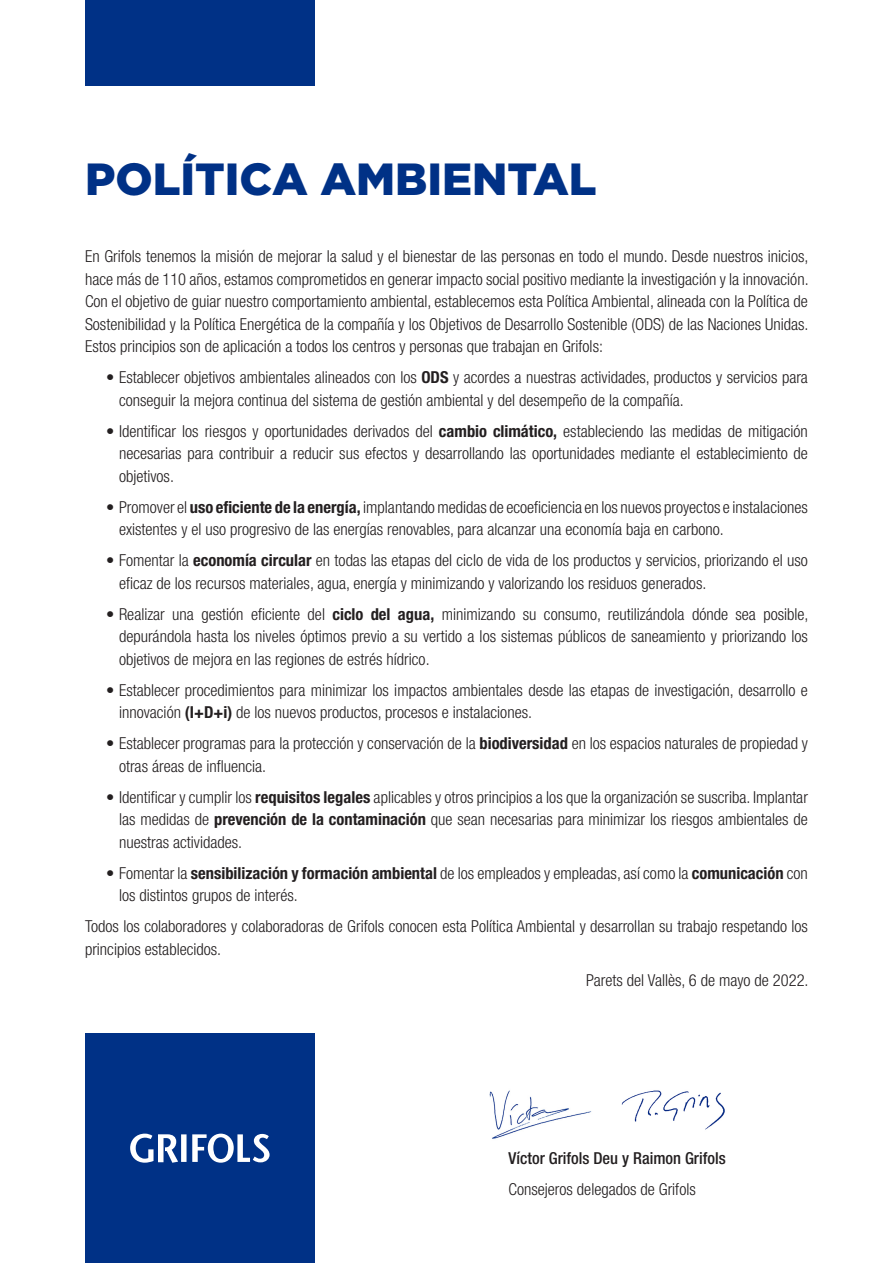
<style>
.page{position:relative;width:893px;height:1263px;background:#fff}
.page>*{position:absolute;margin:0;border:0;box-sizing:border-box;transform-origin:0 0}
.t1{font:900 45px "Gotham HTF";color:#003186}
.t2{font:300 condensed 16.5px/22.5px "Helvetica Neue";color:#231f20}
.t3{font:500 condensed 16.5px "Helvetica Neue";color:#231f20}
.s1{font-weight:700}
</style>
<div class="page">
<div style="left:85px;top:1033px;width:230px;height:230px;background:#003186"></div>
<svg style="left:130px;top:1133px;width:140px;height:30px"></svg>
<div style="left:85px;top:0;width:230px;height:85px;background:#003186"></div>
<img style="left:621px;top:1090px;width:104px;height:40px">
<img style="left:489px;top:1090px;width:103px;height:49px">
<p class="t1" style="left:85px;top:153px;width:513px">POLÍTICA AMBIENTAL</p>
<p class="t2" style="left:85px;top:245px;width:725px;text-align:justify">En Grifols tenemos la misión de mejorar la salud y el bienestar de las personas en todo el mundo. Desde nuestros inicios, hace más de 110 años, estamos comprometidos en generar impacto social positivo mediante la investigación y la innovación.<br>Con el objetivo de guiar nuestro comportamiento ambiental, establecemos esta Política Ambiental, alineada con la Política de Sostenibilidad y la Política Energética de la compañía y los Objetivos de Desarrollo Sostenible (ODS) de las Naciones Unidas.<br>Estos principios son de aplicación a todos los centros y personas que trabajan en Grifols:</p>
<p class="t2" style="left:119px;top:366px;width:690px;text-indent:-13px">• Establecer objetivos ambientales alineados con los <span class="s1">ODS</span> y acordes a nuestras actividades, productos y servicios para conseguir la mejora continua del sistema de gestión ambiental y del desempeño de la compañía.</p>
<p class="t2" style="left:119px;top:419px;width:690px;text-align:justify;text-indent:-13px">• Identificar los riesgos y oportunidades derivados del <span class="s1">cambio climático,</span> estableciendo las medidas de mitigación necesarias para contribuir a reducir sus efectos y desarrollando las oportunidades mediante el establecimiento de objetivos.</p>
<p class="t2" style="left:119px;top:495px;width:690px;text-indent:-13px">• Promover el <span class="s1">uso eficiente de la energía,</span> implantando medidas de ecoeficiencia en los nuevos proyectos e instalaciones existentes y el uso progresivo de las energías renovables, para alcanzar una economía baja en carbono.</p>
<p class="t2" style="left:119px;top:549px;width:690px;text-indent:-13px">• Fomentar la <span class="s1">economía circular</span> en todas las etapas del ciclo de vida de los productos y servicios, priorizando el uso eficaz de los recursos materiales, agua, energía y minimizando y valorizando los residuos generados.</p>
<p class="t2" style="left:119px;top:602px;width:691px;text-align:justify;text-indent:-13px">• Realizar una gestión eficiente del <span class="s1">ciclo del agua,</span> minimizando su consumo, reutilizándola dónde sea posible, depurándola hasta los niveles óptimos previo a su vertido a los sistemas públicos de saneamiento y priorizando los objetivos de mejora en las regiones de estrés hídrico.</p>
<p class="t2" style="left:119px;top:679px;width:690px;text-indent:-13px">• Establecer procedimientos para minimizar los impactos ambientales desde las etapas de investigación, desarrollo e innovación <span class="s1">(I+D+i)</span> de los nuevos productos, procesos e instalaciones.</p>
<p class="t2" style="left:119px;top:732px;width:690px;text-indent:-13px">• Establecer programas para la protección y conservación de la <span class="s1">biodiversidad</span> en los espacios naturales de propiedad y otras áreas de influencia.</p>
<p class="t2" style="left:119px;top:786px;width:690px;text-align:justify;text-indent:-13px">• Identificar y cumplir los <span class="s1">requisitos legales</span> aplicables y otros principios a los que la organización se suscriba. Implantar las medidas de <span class="s1">prevención de la contaminación</span> que sean necesarias para minimizar los riesgos ambientales de nuestras actividades.</p>
<p class="t2" style="left:119px;top:862px;width:690px;text-indent:-13px">• Fomentar la <span class="s1">sensibilización y formación ambiental</span> de los empleados y empleadas, así como la <span class="s1">comunicación</span> con los distintos grupos de interés.</p>
<p class="t2" style="left:85px;top:915px;width:724px">Todos los colaboradores y colaboradoras de Grifols conocen esta Política Ambiental y desarrollan su trabajo respetando los principios establecidos.</p>
<p class="t2" style="left:586px;top:969px;width:224px">Parets del Vallès, 6 de mayo de 2022.</p>
<p class="t3" style="left:508px;top:1149px;width:219px">Víctor Grifols Deu y Raimon Grifols</p>
<p class="t2" style="left:508px;top:1178px;width:189px">Consejeros delegados de Grifols</p>
</div>
